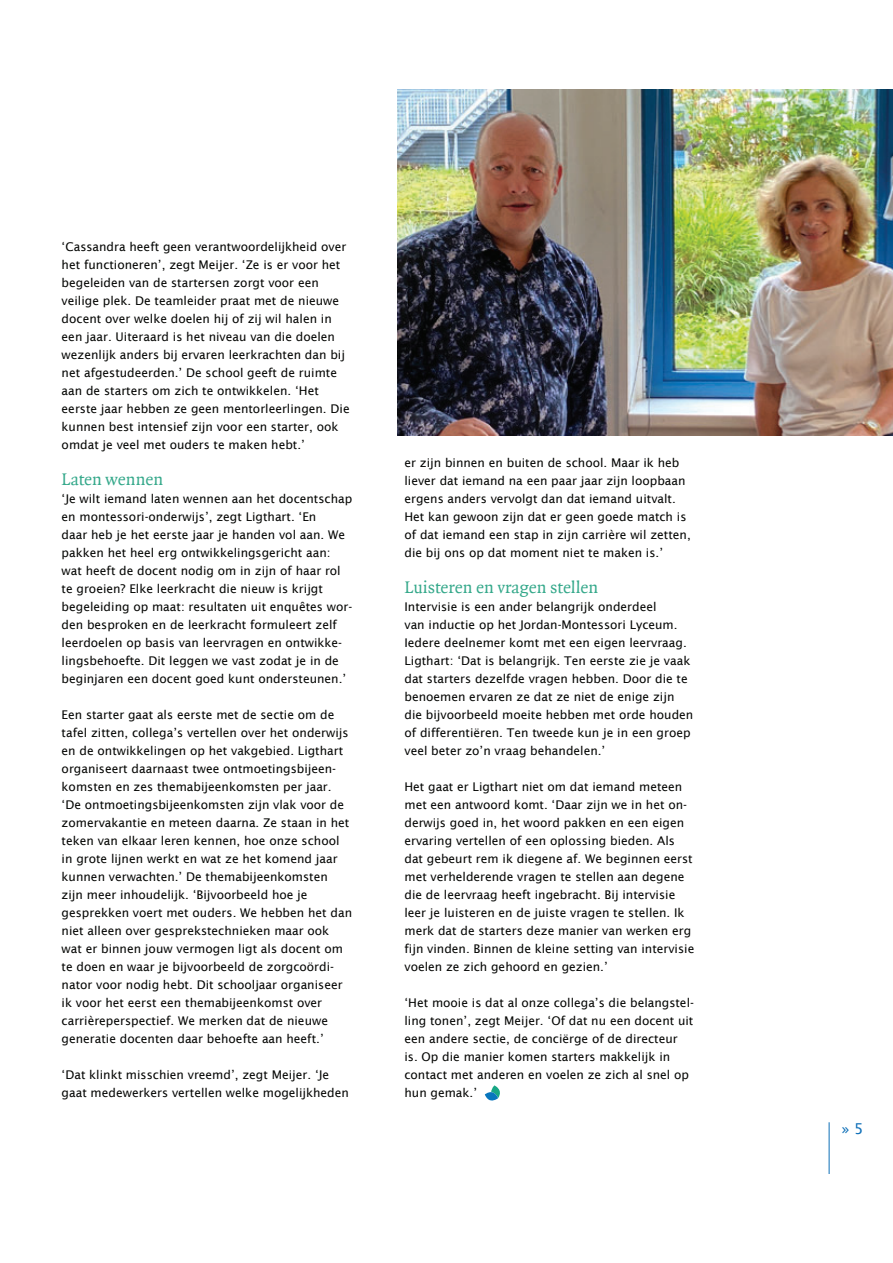
<style>
.page{position:relative;width:893px;height:1263px;background:#fff}
.page>*{position:absolute;margin:0;border:0;box-sizing:border-box;transform-origin:0 0}
.t1{font:18px "Quadraat";color:#34a88a}
.t2{font:15px "Lucida Sans";color:#0e6fb8}
.t3{font:12px/18px "Lucida Sans";color:#040503}
</style>
<div class="page">
<hr style="left:829px;top:1122px;width:1px;height:51px;background:#0e6fb8">
<svg style="left:485px;top:1085px;width:15px;height:16px"></svg>
<img style="left:397px;top:90px;width:496px;height:346px">
<p class="t3" style="left:62px;top:238px;width:290px">‘Cassandra heeft geen verantwoordelijkheid over het functioneren’, zegt Meijer. ‘Ze is er voor het begeleiden van de startersen zorgt voor een veilige plek. De teamleider praat met de nieuwe docent over welke doelen hij of zij wil halen in een jaar. Uiteraard is het niveau van die doelen wezenlijk anders bij ervaren leerkrachten dan bij net afgestudeerden.’ De school geeft de ruimte aan de starters om zich te ontwikkelen. ‘Het eerste jaar hebben ze geen mentorleerlingen. Die kunnen best intensief zijn voor een starter, ook omdat je veel met ouders te maken hebt.’</p>
<h1 class="t1" style="left:62px;top:472px;width:103px">Laten wennen</h1>
<p class="t3" style="left:62px;top:490px;width:292px">‘Je wilt iemand laten wennen aan het docentschap en montessori-onderwijs’, zegt Ligthart. ‘En<br>daar heb je het eerste jaar je handen vol aan. We pakken het heel erg ontwikkelingsgericht aan: wat heeft de docent nodig om in zijn of haar rol te groeien? Elke leerkracht die nieuw is krijgt begeleiding op maat: resultaten uit enquêtes wor&shy;den besproken en de leerkracht formuleert zelf leerdoelen op basis van leervragen en ontwikke&shy;lingsbehoefte. Dit leggen we vast zodat je in de beginjaren een docent goed kunt ondersteunen.’</p>
<p class="t3" style="left:62px;top:705px;width:292px">Een starter gaat als eerste met de sectie om de tafel zitten, collega’s vertellen over het onderwijs en de ontwikkelingen op het vakgebied. Ligthart organiseert daarnaast twee ontmoetingsbijeen&shy;komsten en zes themabijeenkomsten per jaar. ‘De ontmoetingsbijeenkomsten zijn vlak voor de zomervakantie en meteen daarna. Ze staan in het teken van elkaar leren kennen, hoe onze school in grote lijnen werkt en wat ze het komend jaar kunnen verwachten.’ De themabijeenkomsten zijn meer inhoudelijk. ‘Bijvoorbeeld hoe je gesprekken voert met ouders. We hebben het dan niet alleen over gesprekstechnieken maar ook wat er binnen jouw vermogen ligt als docent om te doen en waar je bijvoorbeeld de zorgcoördi&shy;nator voor nodig hebt. Dit schooljaar organiseer ik voor het eerst een themabijeenkomst over carrièreperspectief. We merken dat de nieuwe generatie docenten daar behoefte aan heeft.’</p>
<p class="t3" style="left:62px;top:1065px;width:289px">‘Dat klinkt misschien vreemd’, zegt Meijer. ‘Je gaat medewerkers vertellen welke mogelijkheden</p>
<p class="t3" style="left:404px;top:454px;width:288px">er zijn binnen en buiten de school. Maar ik heb liever dat iemand na een paar jaar zijn loopbaan ergens anders vervolgt dan dat iemand uitvalt.<br>Het kan gewoon zijn dat er geen goede match is of dat iemand een stap in zijn carrière wil zetten, die bij ons op dat moment niet te maken is.’</p>
<h1 class="t1" style="left:404px;top:580px;width:195px">Luisteren en vragen stellen</h1>
<p class="t3" style="left:404px;top:597px;width:290px">Intervisie is een ander belangrijk onderdeel<br>van inductie op het Jordan-Montessori Lyceum.<br>Iedere deelnemer komt met een eigen leervraag.<br>Ligthart: ‘Dat is belangrijk. Ten eerste zie je vaak dat starters dezelfde vragen hebben. Door die te benoemen ervaren ze dat ze niet de enige zijn die bijvoorbeeld moeite hebben met orde houden of differentiëren. Ten tweede kun je in een groep veel beter zo’n vraag behandelen.’</p>
<p class="t3" style="left:404px;top:777px;width:291px">Het gaat er Ligthart niet om dat iemand meteen met een antwoord komt. ‘Daar zijn we in het on&shy;derwijs goed in, het woord pakken en een eigen ervaring vertellen of een oplossing bieden. Als dat gebeurt rem ik diegene af. We beginnen eerst met verhelderende vragen te stellen aan degene die de leervraag heeft ingebracht. Bij intervisie leer je luisteren en de juiste vragen te stellen. Ik merk dat de starters deze manier van werken erg fijn vinden. Binnen de kleine setting van intervisie voelen ze zich gehoord en gezien.’</p>
<p class="t3" style="left:404px;top:993px;width:291px">‘Het mooie is dat al onze collega’s die belangstel&shy;ling tonen’, zegt Meijer. ‘Of dat nu een docent uit een andere sectie, de conciërge of de directeur is. Op die manier komen starters makkelijk in contact met anderen en voelen ze zich al snel op hun gemak.’</p>
<p class="t2" style="left:842px;top:1119px;width:24px">» 5</p>
</div>
